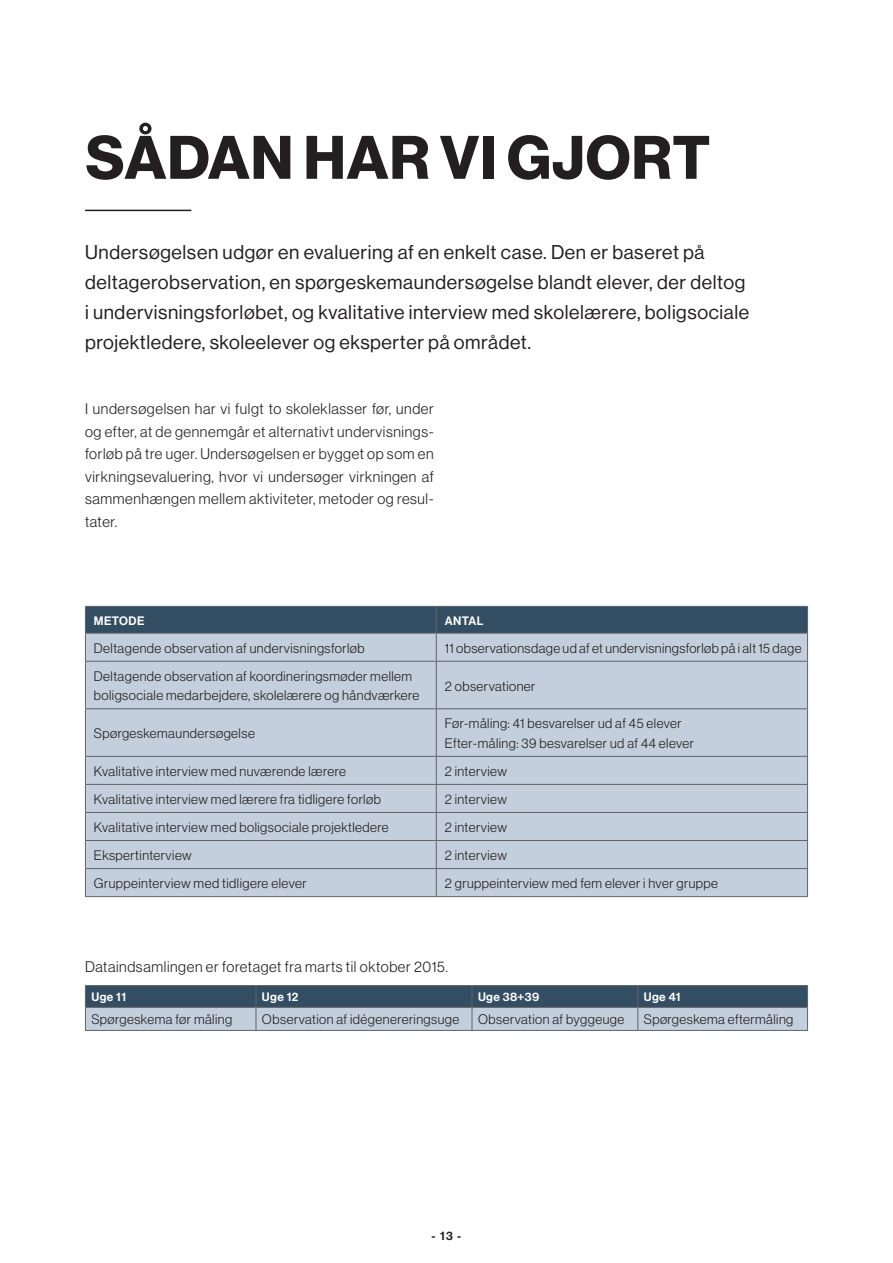
<style>
.page{position:relative;width:893px;height:1263px;background:#fff}
.page>*{position:absolute;margin:0;border:0;box-sizing:border-box;transform-origin:0 0}
.t1{font:700 60px "Haas Grot Disp 75";letter-spacing:.015em;color:#231f20}
.t2{font:19.5px/30px "Haas Grot Disp 55 Roman";letter-spacing:.03em;color:#231f20}
.t3{font:300 15px/22.5px "Haas Grot Disp 45";letter-spacing:.04em;color:#231f20;text-align:justify}
.t4{font:300 13.5px/19.5px "Haas Grot Disp 45";letter-spacing:.035em;color:#231f20}
.t5{font:500 12px "Haas Grot Disp 65";letter-spacing:.035em;color:#fff}
.t6{font:500 12px "Haas Grot Disp 65";color:#231f20}
</style>
<div class="page">
<hr style="left:85px;top:210px;width:106px;height:1px;background:#231f20">
<div style="left:86px;top:662px;width:721px;height:234px;background:#c3cfdd"></div>
<svg style="left:85px;top:606px;width:723px;height:55px;background:#7b8e9e"></svg>
<hr style="left:85px;top:661px;width:351px;height:1px;background:#636366">
<hr style="left:85px;top:662px;width:1px;height:46px;background:#636366">
<hr style="left:436px;top:661px;width:372px;height:1px;background:#636366">
<hr style="left:436px;top:662px;width:1px;height:46px;background:#636366">
<hr style="left:807px;top:662px;width:1px;height:46px;background:#636366">
<hr style="left:85px;top:708px;width:351px;height:1px;background:#636366">
<hr style="left:85px;top:709px;width:1px;height:47px;background:#636366">
<hr style="left:436px;top:708px;width:372px;height:1px;background:#636366">
<hr style="left:436px;top:709px;width:1px;height:47px;background:#636366">
<hr style="left:807px;top:709px;width:1px;height:47px;background:#636366">
<hr style="left:85px;top:756px;width:351px;height:1px;background:#636366">
<hr style="left:436px;top:756px;width:372px;height:1px;background:#636366">
<hr style="left:85px;top:784px;width:351px;height:1px;background:#636366">
<hr style="left:436px;top:784px;width:372px;height:1px;background:#636366">
<hr style="left:85px;top:812px;width:351px;height:1px;background:#636366">
<hr style="left:436px;top:812px;width:372px;height:1px;background:#636366">
<hr style="left:85px;top:840px;width:351px;height:1px;background:#636366">
<hr style="left:436px;top:840px;width:372px;height:1px;background:#636366">
<hr style="left:85px;top:868px;width:351px;height:1px;background:#636366">
<svg style="left:85px;top:757px;width:1px;height:139px"></svg>
<hr style="left:436px;top:868px;width:372px;height:1px;background:#636366">
<svg style="left:436px;top:757px;width:1px;height:139px"></svg>
<svg style="left:807px;top:757px;width:1px;height:139px"></svg>
<hr style="left:85px;top:896px;width:351px;height:1px;background:#636366">
<hr style="left:436px;top:896px;width:372px;height:1px;background:#636366">
<svg style="left:85px;top:985px;width:723px;height:45px;background:#7b8d9e"></svg>
<hr style="left:85px;top:1030px;width:171px;height:1px;background:#636366">
<hr style="left:256px;top:1030px;width:216px;height:1px;background:#636366">
<hr style="left:472px;top:1030px;width:166px;height:1px;background:#636366">
<hr style="left:638px;top:1030px;width:170px;height:1px;background:#636366">
<h1 class="t1" style="left:86px;top:123px;width:626px">SÅDAN HAR VI GJORT</h1>
<p class="t2" style="left:85px;top:237px;width:666px">Undersøgelsen udgør en evaluering af en enkelt case. Den er baseret på deltagerobservation, en spørgeskemaundersøgelse blandt elever, der deltog i undervisningsforløbet, og kvalitative interview med skolelærere, boligsociale projektledere, skoleelever og eksperter på området.</p>
<p class="t3" style="left:85px;top:398px;width:350px">I undersøgelsen har vi fulgt to skoleklasser før, under og efter, at de gennemgår et alternativt undervisnings&shy;forløb på tre uger. Undersøgelsen er bygget op som en virkningsevaluering, hvor vi undersøger virkningen af sammenhængen mellem aktiviteter, metoder og resul&shy;tater.</p>
<p class="t5" style="left:94px;top:613px;width:52px">METODE</p>
<p class="t5" style="left:445px;top:613px;width:40px">ANTAL</p>
<p class="t4" style="left:94px;top:638px;width:272px">Deltagende observation af undervisningsforløb</p>
<p class="t4" style="left:445px;top:638px;width:358px">11 observationsdage ud af et undervisningsforløb på i alt 15 dage</p>
<p class="t4" style="left:94px;top:666px;width:327px">Deltagende observation af koordineringsmøder mellem boligsociale medarbejdere, skolelærere og håndværkere</p>
<p class="t4" style="left:445px;top:676px;width:92px">2 observationer</p>
<p class="t4" style="left:94px;top:724px;width:162px">Spørgeskemaundersøgelse</p>
<p class="t4" style="left:445px;top:714px;width:251px">Før-måling: 41 besvarelser ud af 45 elever<br>Efter-måling: 39 besvarelser ud af 44 elever</p>
<p class="t4" style="left:94px;top:761px;width:253px">Kvalitative interview med nuværende lærere</p>
<p class="t4" style="left:445px;top:761px;width:64px">2 interview</p>
<p class="t4" style="left:94px;top:789px;width:288px">Kvalitative interview med lærere fra tidligere forløb</p>
<p class="t4" style="left:445px;top:789px;width:64px">2 interview</p>
<p class="t4" style="left:94px;top:817px;width:296px">Kvalitative interview med boligsociale projektledere</p>
<p class="t4" style="left:445px;top:817px;width:64px">2 interview</p>
<p class="t4" style="left:94px;top:845px;width:99px">Ekspertinterview</p>
<p class="t4" style="left:445px;top:845px;width:64px">2 interview</p>
<p class="t4" style="left:94px;top:874px;width:214px">Gruppeinterview med tidligere elever</p>
<p class="t4" style="left:445px;top:874px;width:275px">2 gruppeinterview med fem elever i hver gruppe</p>
<p class="t3" style="left:85px;top:956px;width:364px">Dataindsamlingen er foretaget fra marts til oktober 2015.</p>
<p class="t5" style="left:91px;top:990px;width:36px">Uge 11</p>
<p class="t5" style="left:262px;top:990px;width:38px">Uge 12</p>
<p class="t5" style="left:478px;top:990px;width:63px">Uge 38+39</p>
<p class="t5" style="left:644px;top:990px;width:38px">Uge 41</p>
<p class="t4" style="left:91px;top:1010px;width:142px">Spørgeskema før måling</p>
<p class="t4" style="left:262px;top:1010px;width:199px">Observation af idégenereringsuge</p>
<p class="t4" style="left:478px;top:1010px;width:148px">Observation af byggeuge</p>
<p class="t4" style="left:644px;top:1010px;width:151px">Spørgeskema eftermåling</p>
<p class="t6" style="left:432px;top:1229px;width:31px">- 13 -</p>
</div>
